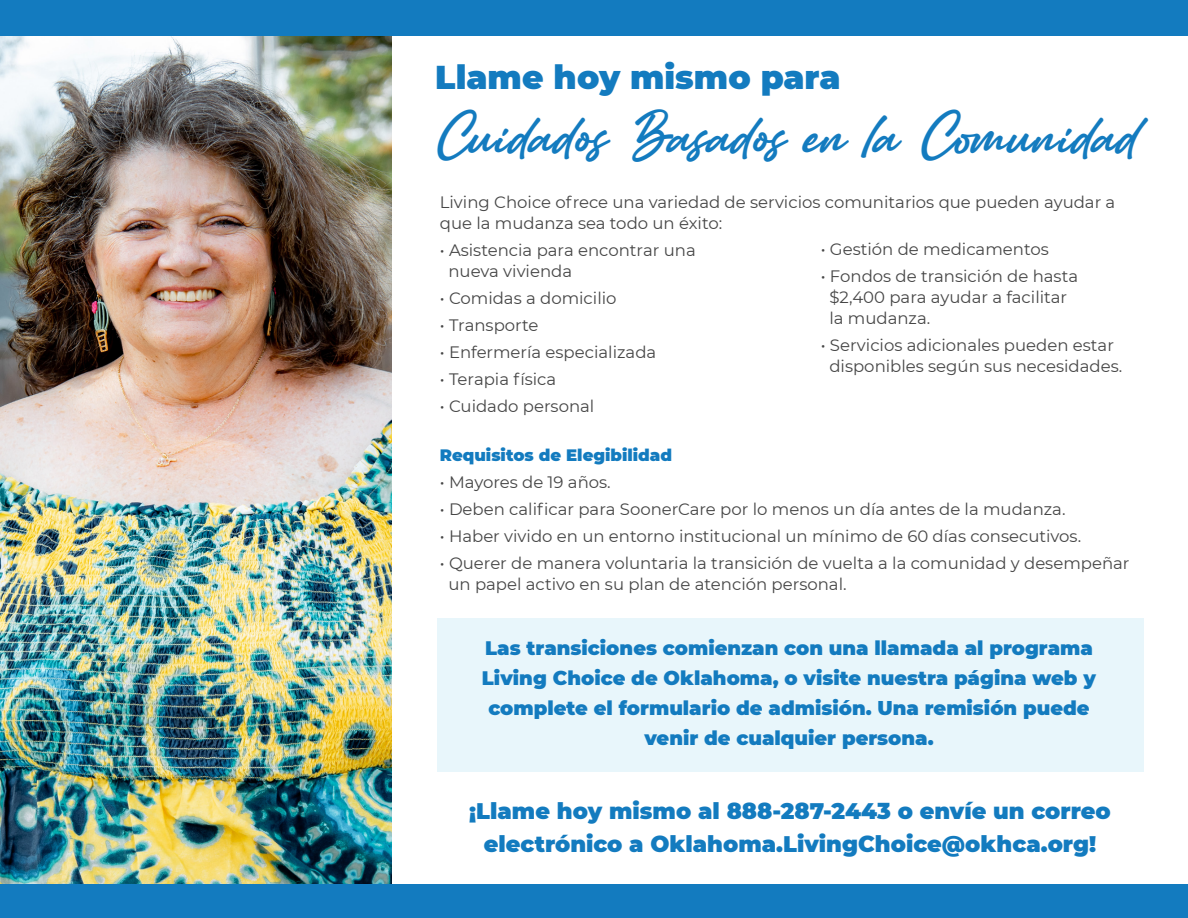
<style>
.page{position:relative;width:1188px;height:918px;background:#fff}
.page>*{position:absolute;margin:0;border:0;box-sizing:border-box;transform-origin:0 0}
.t1{font:49.5px "Amertha PERSONALUSEONLY";letter-spacing:.025em;color:#137bbf}
.t2{font:900 33px "Montserrat";color:#137bbf}
.t3{font:900 22.5px/33px "Montserrat";color:#137bbf;text-align:center}
.t4{font:900 19.5px/30px "Montserrat";color:#137bbf;text-align:center}
.t5{font:16.5px/21px "Montserrat";color:#464646}
.t6{font:900 16.5px "Montserrat";color:#137bbf}
</style>
<div class="page">
<img style="left:0;top:36px;width:392px;height:849px">
<div style="left:437px;top:618px;width:706px;height:154px;background:#e8f6fb"></div>
<div style="left:0;top:885px;width:1188px;height:33px;background:#137bbf"></div>
<div style="left:0;top:0;width:1188px;height:36px;background:#137bbf"></div>
<p class="t2" style="left:435px;top:52px;width:407px">Llame hoy mismo para</p>
<p class="t1" style="left:435px;top:94px;width:704px">Cuidados Basados en la Comunidad</p>
<p class="t5" style="left:440px;top:191px;width:677px">Living Choice ofrece una variedad de servicios comunitarios que pueden ayudar a que la mudanza sea todo un éxito:</p>
<p class="t5" style="left:440px;top:239px;width:257px">• Asistencia para encontrar una</p>
<p class="t5" style="left:448px;top:260px;width:125px">nueva vivienda</p>
<p class="t5" style="left:440px;top:287px;width:178px">• Comidas a domicilio</p>
<p class="t5" style="left:440px;top:314px;width:100px">• Transporte</p>
<p class="t5" style="left:440px;top:341px;width:218px">• Enfermería especializada</p>
<p class="t5" style="left:440px;top:368px;width:118px">• Terapia física</p>
<p class="t5" style="left:440px;top:395px;width:156px">• Cuidado personal</p>
<p class="t5" style="left:821px;top:238px;width:230px">• Gestión de medicamentos</p>
<p class="t5" style="left:821px;top:265px;width:259px">• Fondos de transición de hasta</p>
<p class="t5" style="left:829px;top:286px;width:239px">$2,400 para ayudar a facilitar</p>
<p class="t5" style="left:829px;top:307px;width:102px">la mudanza.</p>
<p class="t5" style="left:821px;top:334px;width:295px">• Servicios adicionales pueden estar</p>
<p class="t5" style="left:829px;top:355px;width:294px">disponibles según sus necesidades.</p>
<p class="t6" style="left:440px;top:443px;width:234px">Requisitos de Elegibilidad</p>
<p class="t5" style="left:440px;top:471px;width:172px">• Mayores de 19 años.</p>
<p class="t5" style="left:440px;top:498px;width:627px">• Deben calificar para SoonerCare por lo menos un día antes de la mudanza.</p>
<p class="t5" style="left:440px;top:525px;width:643px">• Haber vivido en un entorno institucional un mínimo de 60 días consecutivos.</p>
<p class="t5" style="left:440px;top:552px;width:691px">• Querer de manera voluntaria la transición de vuelta a la comunidad y desempeñar</p>
<p class="t5" style="left:448px;top:573px;width:400px">un papel activo en su plan de atención personal.</p>
<p class="t4" style="left:485px;top:632px;width:609px">Las transiciones comienzan con una llamada al programa</p>
<p class="t4" style="left:482px;top:662px;width:616px">Living Choice de Oklahoma, o visite nuestra página web y complete el formulario de admisión. Una remisión puede</p>
<p class="t4" style="left:644px;top:722px;width:291px">venir de cualquier persona.</p>
<p class="t3" style="left:469px;top:793px;width:643px">¡Llame hoy mismo al 888-287-2443 o envíe un correo electrónico a Oklahoma.LivingChoice@okhca.org!</p>
</div>
